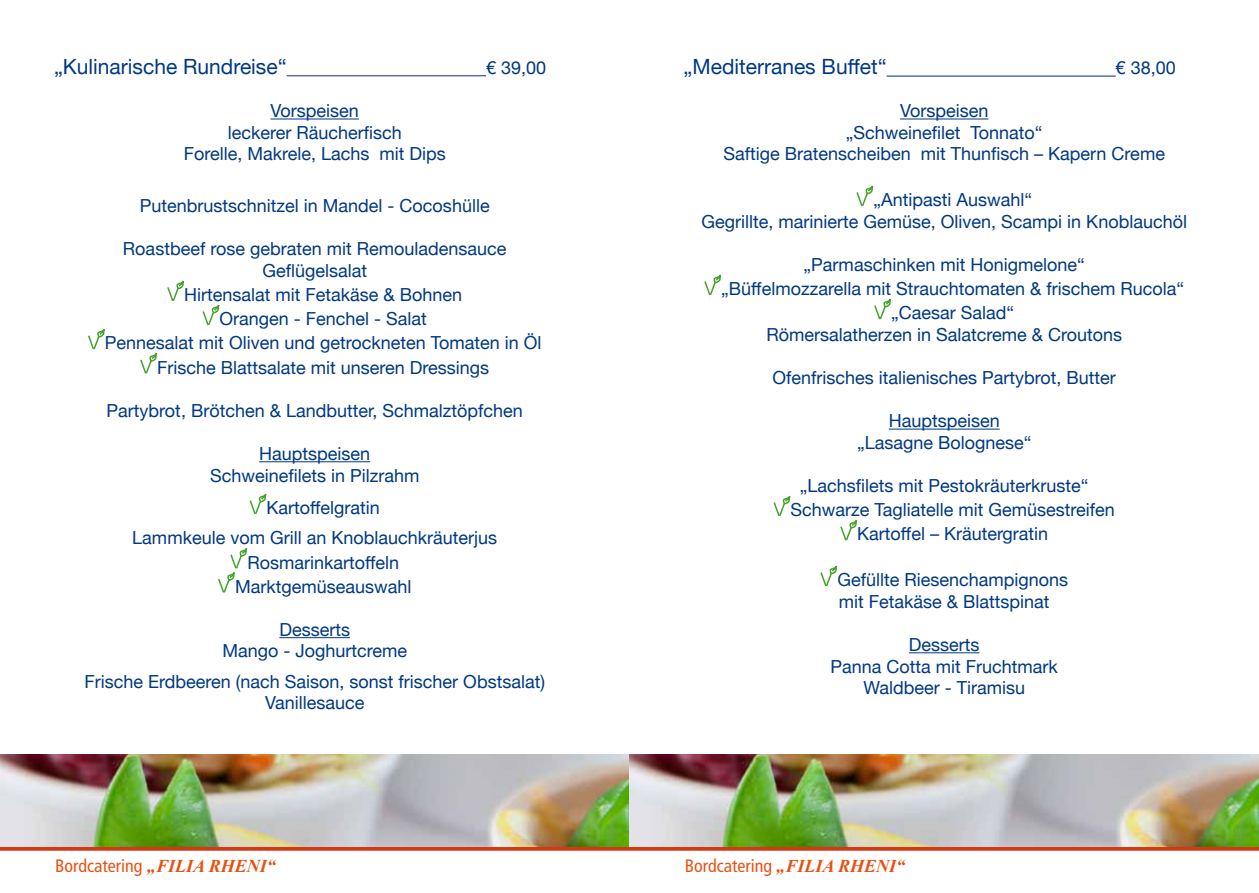
<style>
.page{position:relative;width:1259px;height:893px;background:#fff}
.page>*{position:absolute;margin:0;border:0;box-sizing:border-box;transform-origin:0 0}
.t1{font:21px "Helvetica Neue";color:#003882}
.t2{font:18px/21.6px "Helvetica Neue";color:#003882;text-align:center}
.t3{font:condensed 18px "Frutiger";color:#e85113}
.s1{font-family:"Times New Roman";font-weight:700;font-style:italic;font-stretch:normal}
</style>
<div class="page">
<div style="left:0;top:846px;width:1259px;height:5px;background:#d13b14"></div>
<hr style="left:287px;top:75px;width:199px;height:1px;background:#003882">
<hr style="left:270px;top:119px;width:89px;height:1px;background:#003882">
<hr style="left:259px;top:461px;width:111px;height:1px;background:#003882">
<hr style="left:279px;top:637px;width:71px;height:1px;background:#003882">
<svg style="left:167px;top:280px;width:17px;height:21px"></svg>
<svg style="left:202px;top:304px;width:18px;height:22px"></svg>
<svg style="left:88px;top:329px;width:17px;height:21px"></svg>
<svg style="left:140px;top:353px;width:17px;height:21px"></svg>
<svg style="left:249px;top:493px;width:18px;height:22px"></svg>
<svg style="left:218px;top:548px;width:30px;height:45px"></svg>
<hr style="left:886px;top:76px;width:229px;height:1px;background:#003882">
<hr style="left:900px;top:119px;width:88px;height:1px;background:#003882">
<hr style="left:888px;top:429px;width:111px;height:1px;background:#003882">
<hr style="left:909px;top:652px;width:70px;height:1px;background:#003882">
<svg style="left:856px;top:185px;width:18px;height:21px"></svg>
<svg style="left:704px;top:274px;width:18px;height:21px"></svg>
<svg style="left:874px;top:299px;width:18px;height:21px"></svg>
<svg style="left:773px;top:495px;width:18px;height:22px"></svg>
<svg style="left:840px;top:520px;width:18px;height:21px"></svg>
<svg style="left:820px;top:565px;width:18px;height:22px"></svg>
<img style="left:0;top:754px;width:1259px;height:92px">
<p class="t1" style="left:54px;top:51px;width:234px">„Kulinarische Rundreise“</p>
<p class="t2" style="left:486px;top:58px;width:62px">€ 39,00</p>
<p class="t2" style="left:184px;top:101px;width:264px">Vorspeisen<br>leckerer Räucherfisch<br>Forelle, Makrele, Lachs mit Dips</p>
<p class="t2" style="left:140px;top:196px;width:351px">Putenbrustschnitzel in Mandel - Cocoshülle</p>
<p class="t2" style="left:123px;top:239px;width:385px">Roastbeef rose gebraten mit Remouladensauce<br>Geflügelsalat</p>
<p class="t2" style="left:105px;top:284px;width:438px;line-height:24.2px">Hirtensalat mit Fetakäse &amp; Bohnen<br>Orangen - Fenchel - Salat<br>Pennesalat mit Oliven und getrockneten Tomaten in Öl Frische Blattsalate mit unseren Dressings</p>
<p class="t2" style="left:107px;top:401px;width:418px">Partybrot, Brötchen &amp; Landbutter, Schmalztöpfchen</p>
<p class="t2" style="left:210px;top:444px;width:211px">Hauptspeisen<br>Schweinefilets in Pilzrahm</p>
<p class="t2" style="left:132px;top:494px;width:366px;line-height:30.2px;text-align:left;text-indent:134px">Kartoffelgratin<br>Lammkeule vom Grill an Knoblauchkräuterjus</p>
<p class="t2" style="left:235px;top:551px;width:178px;line-height:24.2px">Rosmarinkartoffeln<br>Marktgemüseauswahl</p>
<p class="t2" style="left:222px;top:620px;width:186px">Desserts<br>Mango - Joghurtcreme</p>
<p class="t2" style="left:84px;top:671px;width:462px">Frische Erdbeeren (nach Saison, sonst frischer Obstsalat)<br>Vanillesauce</p>
<p class="t1" style="left:683px;top:51px;width:205px">„Mediterranes Buffet“</p>
<p class="t2" style="left:1115px;top:58px;width:62px">€ 38,00</p>
<p class="t2" style="left:723px;top:101px;width:443px">Vorspeisen<br>„Schweinefilet Tonnato“<br>Saftige Bratenscheiben mit Thunfisch – Kapern Creme</p>
<p class="t2" style="left:701px;top:190px;width:487px;text-align:left;text-indent:172px">„Antipasti Auswahl“<br>Gegrillte, marinierte Gemüse, Oliven, Scampi in Knoblauchöl</p>
<p class="t2" style="left:803px;top:255px;width:283px">„Parmaschinken mit Honigmelone“</p>
<p class="t2" style="left:721px;top:279px;width:464px">„Büffelmozzarella mit Strauchtomaten &amp; frischem Rucola“</p>
<p class="t2" style="left:891px;top:303px;width:124px">„Caesar Salad“</p>
<p class="t2" style="left:766px;top:325px;width:357px">Römersalatherzen in Salatcreme &amp; Croutons</p>
<p class="t2" style="left:772px;top:368px;width:345px">Ofenfrisches italienisches Partybrot, Butter</p>
<p class="t2" style="left:857px;top:411px;width:176px">Hauptspeisen „Lasagne Bolognese“</p>
<p class="t2" style="left:800px;top:476px;width:290px">„Lachsfilets mit Pestokräuterkruste“</p>
<p class="t2" style="left:790px;top:500px;width:326px">Schwarze Tagliatelle mit Gemüsestreifen</p>
<p class="t2" style="left:857px;top:524px;width:192px">Kartoffel – Kräutergratin</p>
<p class="t2" style="left:837px;top:570px;width:232px;text-align:left">Gefüllte Riesenchampignons mit Fetakäse &amp; Blattspinat</p>
<p class="t2" style="left:830px;top:635px;width:229px">Desserts<br>Panna Cotta mit Fruchtmark<br>Waldbeer - Tiramisu</p>
<p class="t3" style="left:55px;top:856px;width:222px">Bordcatering <span class="s1">„FILIA RHENI“</span></p>
<p class="t3" style="left:685px;top:856px;width:222px">Bordcatering <span class="s1">„FILIA RHENI“</span></p>
</div>
